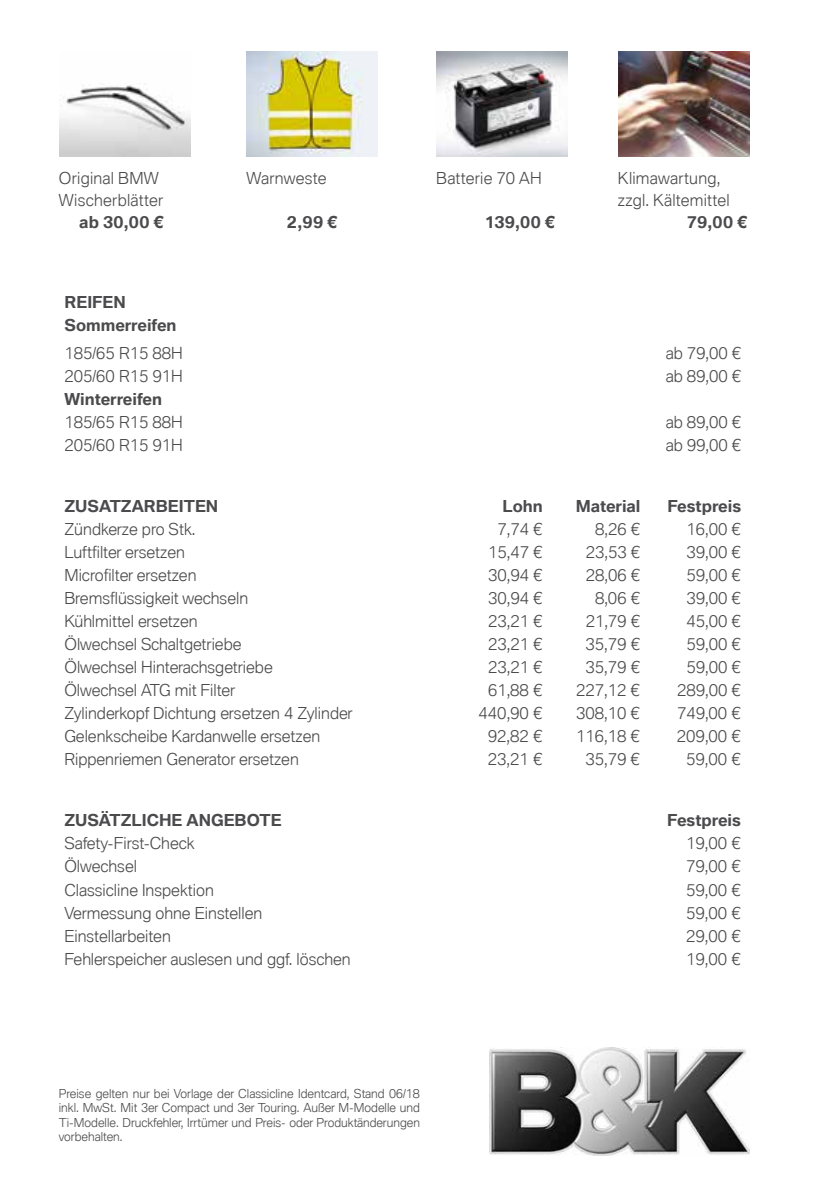
<style>
.page{position:relative;width:840px;height:1191px;background:#fff}
.page>*{position:absolute;margin:0;border:0;box-sizing:border-box;transform-origin:0 0}
.t1{font:300 16px/22px "BMW Type Global Pro";color:#4b4b4d}
.t2{font:700 16px/23px "BMW Type Global Pro";color:#4b4b4d}
.t3{font:300 12px/14.4px "BMW Type Global Pro";color:#4b4b4d;text-align:justify}
</style>
<div class="page">
<img style="left:489px;top:1047px;width:259px;height:108px">
<img style="left:246px;top:51px;width:131px;height:105px">
<img style="left:436px;top:51px;width:131px;height:105px">
<img style="left:618px;top:51px;width:130px;height:105px">
<img style="left:59px;top:85px;width:131px;height:71px">
<p class="t1" style="left:59px;top:169px;width:106px">Original BMW<br>Wischerblätter</p>
<p class="t2" style="left:79px;top:211px;width:86px">ab 30,00 €</p>
<p class="t1" style="left:246px;top:169px;width:82px">Warnweste</p>
<p class="t2" style="left:286px;top:211px;width:52px">2,99 €</p>
<p class="t1" style="left:436px;top:169px;width:107px">Batterie 70 AH</p>
<p class="t2" style="left:484px;top:211px;width:72px">139,00 €</p>
<p class="t1" style="left:617px;top:169px;width:113px">Klimawartung, zzgl. Kältemittel</p>
<p class="t2" style="left:686px;top:211px;width:62px">79,00 €</p>
<p class="t2" style="left:64px;top:291px;width:114px">REIFEN<br>Sommerreifen</p>
<p class="t1" style="left:64px;top:343px;width:120px">185/65 R15 88H</p>
<p class="t1" style="left:665px;top:343px;width:77px">ab 79,00 €</p>
<p class="t1" style="left:64px;top:366px;width:120px">205/60 R15 91H</p>
<p class="t1" style="left:665px;top:366px;width:77px">ab 89,00 €</p>
<p class="t2" style="left:64px;top:388px;width:99px">Winterreifen</p>
<p class="t1" style="left:64px;top:412px;width:120px">185/65 R15 88H</p>
<p class="t1" style="left:665px;top:412px;width:77px">ab 89,00 €</p>
<p class="t1" style="left:64px;top:435px;width:120px">205/60 R15 91H</p>
<p class="t1" style="left:665px;top:435px;width:77px">ab 99,00 €</p>
<p class="t2" style="left:64px;top:495px;width:155px">ZUSATZARBEITEN</p>
<p class="t2" style="left:502px;top:495px;width:42px">Lohn</p>
<p class="t2" style="left:575px;top:495px;width:66px">Material</p>
<p class="t2" style="left:667px;top:495px;width:75px">Festpreis</p>
<p class="t1" style="left:64px;top:519px;width:132px">Zündkerze pro Stk.</p>
<p class="t1" style="left:497px;top:519px;width:47px">7,74 €</p>
<p class="t1" style="left:594px;top:519px;width:47px">8,26 €</p>
<p class="t1" style="left:686px;top:519px;width:56px">16,00 €</p>
<p class="t1" style="left:64px;top:542px;width:122px">Luftfilter ersetzen</p>
<p class="t1" style="left:488px;top:542px;width:56px">15,47 €</p>
<p class="t1" style="left:585px;top:542px;width:56px">23,53 €</p>
<p class="t1" style="left:686px;top:542px;width:56px">39,00 €</p>
<p class="t1" style="left:64px;top:565px;width:133px">Microfilter ersetzen</p>
<p class="t1" style="left:488px;top:565px;width:56px">30,94 €</p>
<p class="t1" style="left:585px;top:565px;width:56px">28,06 €</p>
<p class="t1" style="left:686px;top:565px;width:56px">59,00 €</p>
<p class="t1" style="left:64px;top:588px;width:185px">Bremsflüssigkeit wechseln</p>
<p class="t1" style="left:488px;top:588px;width:56px">30,94 €</p>
<p class="t1" style="left:594px;top:588px;width:47px">8,06 €</p>
<p class="t1" style="left:686px;top:588px;width:56px">39,00 €</p>
<p class="t1" style="left:64px;top:611px;width:135px">Kühlmittel ersetzen</p>
<p class="t1" style="left:488px;top:611px;width:56px">23,21 €</p>
<p class="t1" style="left:585px;top:611px;width:56px">21,79 €</p>
<p class="t1" style="left:686px;top:611px;width:56px">45,00 €</p>
<p class="t1" style="left:64px;top:634px;width:178px">Ölwechsel Schaltgetriebe</p>
<p class="t1" style="left:487px;top:634px;width:56px">23,21 €</p>
<p class="t1" style="left:585px;top:634px;width:56px">35,79 €</p>
<p class="t1" style="left:686px;top:634px;width:56px">59,00 €</p>
<p class="t1" style="left:64px;top:657px;width:210px">Ölwechsel Hinterachsgetriebe</p>
<p class="t1" style="left:487px;top:657px;width:56px">23,21 €</p>
<p class="t1" style="left:585px;top:657px;width:56px">35,79 €</p>
<p class="t1" style="left:686px;top:657px;width:56px">59,00 €</p>
<p class="t1" style="left:64px;top:680px;width:172px">Ölwechsel ATG mit Filter</p>
<p class="t1" style="left:487px;top:680px;width:56px">61,88 €</p>
<p class="t1" style="left:576px;top:680px;width:66px">227,12 €</p>
<p class="t1" style="left:676px;top:680px;width:66px">289,00 €</p>
<p class="t1" style="left:64px;top:703px;width:289px">Zylinderkopf Dichtung ersetzen 4 Zylinder</p>
<p class="t1" style="left:478px;top:703px;width:66px">440,90 €</p>
<p class="t1" style="left:576px;top:703px;width:66px">308,10 €</p>
<p class="t1" style="left:676px;top:703px;width:66px">749,00 €</p>
<p class="t1" style="left:64px;top:726px;width:257px">Gelenkscheibe Kardanwelle ersetzen</p>
<p class="t1" style="left:487px;top:726px;width:56px">92,82 €</p>
<p class="t1" style="left:576px;top:726px;width:66px">116,18 €</p>
<p class="t1" style="left:676px;top:726px;width:66px">209,00 €</p>
<p class="t1" style="left:64px;top:749px;width:236px">Rippenriemen Generator ersetzen</p>
<p class="t1" style="left:487px;top:749px;width:56px">23,21 €</p>
<p class="t1" style="left:585px;top:749px;width:56px">35,79 €</p>
<p class="t1" style="left:686px;top:749px;width:56px">59,00 €</p>
<p class="t2" style="left:64px;top:809px;width:219px">ZUSÄTZLICHE ANGEBOTE</p>
<p class="t2" style="left:666px;top:809px;width:75px">Festpreis</p>
<p class="t1" style="left:64px;top:833px;width:132px">Safety-First-Check</p>
<p class="t1" style="left:686px;top:833px;width:56px">19,00 €</p>
<p class="t1" style="left:64px;top:856px;width:74px">Ölwechsel</p>
<p class="t1" style="left:686px;top:856px;width:56px">79,00 €</p>
<p class="t1" style="left:64px;top:879px;width:151px">Classicline Inspektion</p>
<p class="t1" style="left:686px;top:879px;width:56px">59,00 €</p>
<p class="t1" style="left:64px;top:902px;width:199px">Vermessung ohne Einstellen</p>
<p class="t1" style="left:686px;top:902px;width:56px">59,00 €</p>
<p class="t1" style="left:64px;top:925px;width:108px">Einstellarbeiten</p>
<p class="t1" style="left:686px;top:925px;width:56px">29,00 €</p>
<p class="t1" style="left:64px;top:948px;width:288px">Fehlerspeicher auslesen und ggf. löschen</p>
<p class="t1" style="left:686px;top:948px;width:56px">19,00 €</p>
<p class="t3" style="left:59px;top:1087px;width:362px">Preise gelten nur bei Vorlage der Classicline Identcard, Stand 06/18 inkl. MwSt. Mit 3er Compact und 3er Touring. Außer M-Modelle und Ti-Modelle. Druckfehler, Irrtümer und Preis- oder Produktänderungen vorbehalten.</p>
</div>
